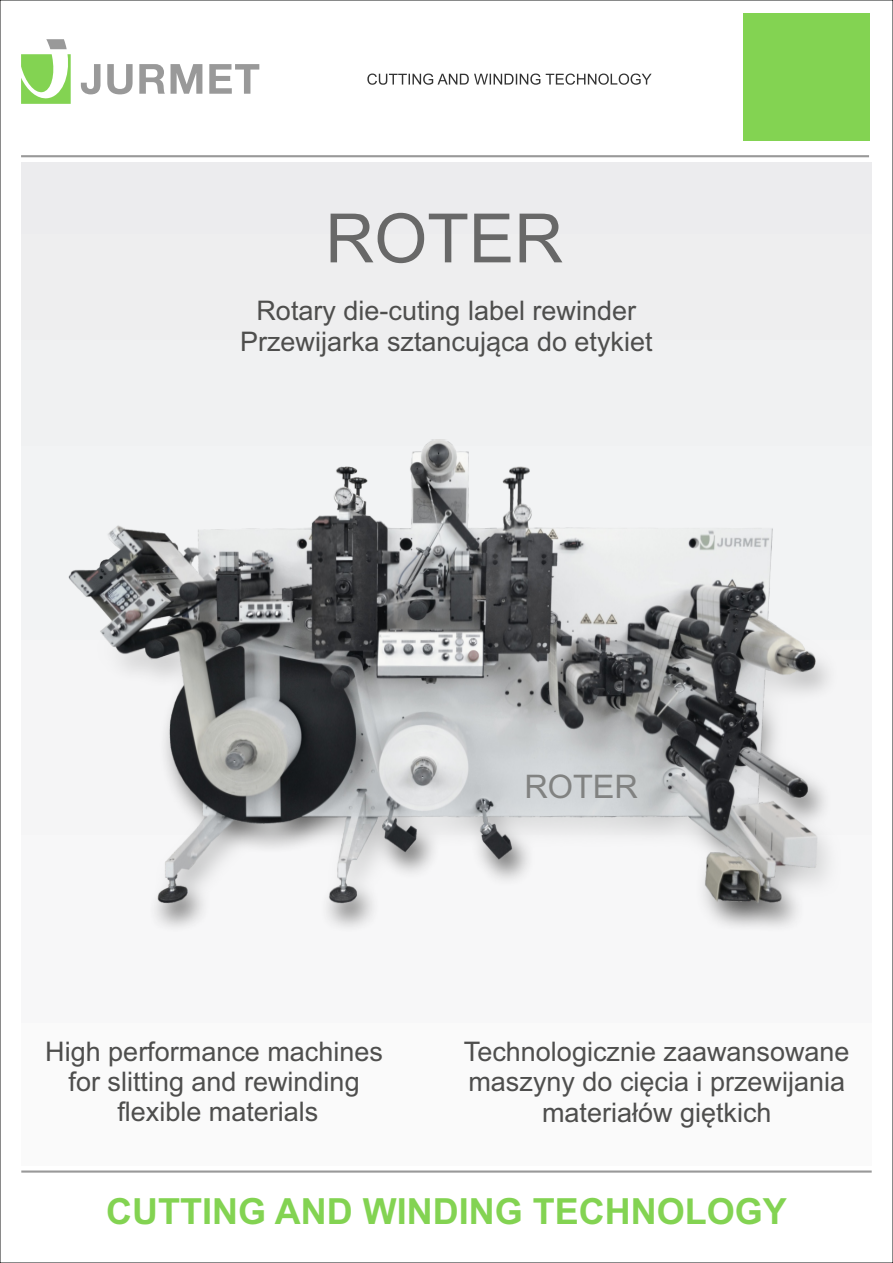
<style>
.page{position:relative;width:893px;height:1263px;background:#fff}
.page>*{position:absolute;margin:0;border:0;box-sizing:border-box;transform-origin:0 0}
.t1{font:68.1px "Arial";color:#686868}
.t2{font:700 36px "Arial";color:#83d352}
.t3{font:32.4px "Arial Unicode MS";color:#818281}
.t4{font:27px/30.2px "Arial";color:#4e4e4d;text-align:center}
</style>
<div class="page">
<hr style="left:21px;top:162px;width:851px;height:4px;background:#ececee">
<div style="left:21px;top:163px;width:851px;height:9px;background:#ececee"></div>
<div style="left:21px;top:169px;width:851px;height:9px;background:#ececee"></div>
<div style="left:21px;top:175px;width:851px;height:9px;background:#ececee"></div>
<div style="left:21px;top:181px;width:851px;height:9px;background:#ececee"></div>
<div style="left:21px;top:187px;width:851px;height:9px;background:#ececee"></div>
<div style="left:21px;top:193px;width:851px;height:9px;background:#ececee"></div>
<div style="left:21px;top:199px;width:851px;height:8px;background:#ececee"></div>
<div style="left:21px;top:204px;width:851px;height:9px;background:#ececee"></div>
<div style="left:21px;top:210px;width:851px;height:9px;background:#ececee"></div>
<div style="left:21px;top:216px;width:851px;height:9px;background:#ececee"></div>
<div style="left:21px;top:222px;width:851px;height:9px;background:#ececee"></div>
<div style="left:21px;top:228px;width:851px;height:9px;background:#ececee"></div>
<div style="left:21px;top:234px;width:851px;height:9px;background:#eeeeef"></div>
<div style="left:21px;top:240px;width:851px;height:9px;background:#eeeeef"></div>
<div style="left:21px;top:246px;width:851px;height:9px;background:#eeeeef"></div>
<div style="left:21px;top:252px;width:851px;height:8px;background:#eeeeef"></div>
<div style="left:21px;top:257px;width:851px;height:9px;background:#eeeeef"></div>
<div style="left:21px;top:263px;width:851px;height:9px;background:#eeeeef"></div>
<div style="left:21px;top:269px;width:851px;height:9px;background:#eeeeef"></div>
<div style="left:21px;top:275px;width:851px;height:9px;background:#eeeeef"></div>
<div style="left:21px;top:281px;width:851px;height:9px;background:#eeeeef"></div>
<div style="left:21px;top:287px;width:851px;height:9px;background:#eeeeef"></div>
<div style="left:21px;top:293px;width:851px;height:9px;background:#eeeeef"></div>
<div style="left:21px;top:299px;width:851px;height:9px;background:#eeeeef"></div>
<div style="left:21px;top:305px;width:851px;height:8px;background:#eeeeef"></div>
<div style="left:21px;top:310px;width:851px;height:9px;background:#eeeeef"></div>
<div style="left:21px;top:316px;width:851px;height:9px;background:#eeeeef"></div>
<div style="left:21px;top:322px;width:851px;height:9px;background:#eeeeef"></div>
<div style="left:21px;top:328px;width:851px;height:9px;background:#eeeeef"></div>
<div style="left:21px;top:334px;width:851px;height:9px;background:#eeeeef"></div>
<div style="left:21px;top:340px;width:851px;height:9px;background:#f0f1f2"></div>
<div style="left:21px;top:346px;width:851px;height:9px;background:#f0f1f2"></div>
<div style="left:21px;top:352px;width:851px;height:9px;background:#f0f1f2"></div>
<div style="left:21px;top:358px;width:851px;height:8px;background:#f0f1f2"></div>
<div style="left:21px;top:363px;width:851px;height:9px;background:#f0f1f2"></div>
<div style="left:21px;top:369px;width:851px;height:9px;background:#f0f1f2"></div>
<div style="left:21px;top:375px;width:851px;height:9px;background:#f0f1f2"></div>
<div style="left:21px;top:381px;width:851px;height:9px;background:#f0f1f2"></div>
<div style="left:21px;top:387px;width:851px;height:9px;background:#f0f1f2"></div>
<div style="left:21px;top:393px;width:851px;height:9px;background:#f0f1f2"></div>
<div style="left:21px;top:399px;width:851px;height:9px;background:#f0f1f2"></div>
<div style="left:21px;top:405px;width:851px;height:9px;background:#f0f1f2"></div>
<div style="left:21px;top:411px;width:851px;height:8px;background:#f0f1f2"></div>
<div style="left:21px;top:416px;width:851px;height:9px;background:#f0f1f2"></div>
<div style="left:21px;top:970px;width:851px;height:9px;background:#f7f7f8"></div>
<div style="left:21px;top:976px;width:851px;height:9px;background:#f7f7f8"></div>
<div style="left:21px;top:982px;width:851px;height:9px;background:#f7f7f8"></div>
<div style="left:21px;top:988px;width:851px;height:9px;background:#f7f7f8"></div>
<div style="left:21px;top:994px;width:851px;height:8px;background:#f7f7f8"></div>
<div style="left:21px;top:999px;width:851px;height:9px;background:#f7f7f8"></div>
<div style="left:21px;top:1005px;width:851px;height:9px;background:#f7f7f8"></div>
<div style="left:21px;top:1011px;width:851px;height:9px;background:#f7f7f8"></div>
<div style="left:21px;top:1017px;width:851px;height:9px;background:#f7f7f8"></div>
<div style="left:21px;top:1023px;width:851px;height:9px;background:#fafafa"></div>
<div style="left:21px;top:1029px;width:851px;height:9px;background:#fafafa"></div>
<div style="left:21px;top:1035px;width:851px;height:9px;background:#fafafa"></div>
<div style="left:21px;top:1041px;width:851px;height:9px;background:#fafafa"></div>
<div style="left:21px;top:1047px;width:851px;height:8px;background:#fafafa"></div>
<div style="left:21px;top:1052px;width:851px;height:9px;background:#fafafa"></div>
<div style="left:21px;top:1058px;width:851px;height:9px;background:#fafafa"></div>
<div style="left:21px;top:1064px;width:851px;height:9px;background:#fafafa"></div>
<div style="left:21px;top:1070px;width:851px;height:9px;background:#fafafa"></div>
<div style="left:21px;top:1076px;width:851px;height:9px;background:#fafafa"></div>
<div style="left:21px;top:1082px;width:851px;height:9px;background:#fafafa"></div>
<div style="left:21px;top:1088px;width:851px;height:9px;background:#fafafa"></div>
<div style="left:21px;top:1094px;width:851px;height:9px;background:#fafafa"></div>
<div style="left:21px;top:1100px;width:851px;height:8px;background:#fafafa"></div>
<div style="left:21px;top:1106px;width:851px;height:8px;background:#fafafa"></div>
<div style="left:21px;top:1111px;width:851px;height:9px;background:#fafafa"></div>
<div style="left:21px;top:1117px;width:851px;height:9px;background:#fafafa"></div>
<div style="left:21px;top:1123px;width:851px;height:9px;background:#fafafa"></div>
<div style="left:21px;top:1129px;width:851px;height:9px;background:#fafafa"></div>
<div style="left:21px;top:1135px;width:851px;height:9px;background:#fafafa"></div>
<div style="left:21px;top:1141px;width:851px;height:9px;background:#fafafa"></div>
<div style="left:21px;top:1147px;width:851px;height:9px;background:#fafafa"></div>
<div style="left:21px;top:1153px;width:851px;height:8px;background:#fafafa"></div>
<div style="left:21px;top:1159px;width:851px;height:7px;background:#fafafa"></div>
<hr style="left:21px;top:1170px;width:851px;height:2px;background:#999">
<svg style="left:367px;top:74px;width:285px;height:11px"></svg>
<hr style="left:21px;top:155px;width:848px;height:2px;background:#999">
<svg style="left:21px;top:39px;width:238px;height:65px"></svg>
<div style="left:743px;top:13px;width:126px;height:127px;background:#83d352"></div>
<img style="left:50px;top:434px;width:779px;height:501px">
<h1 class="t1" style="left:325px;top:213px;width:240px">ROTER</h1>
<p class="t4" style="left:240px;top:298px;width:414px">Rotary die-cuting label rewinder<br>Przewijarka sztancująca do etykiet</p>
<p class="t3" style="left:524px;top:774px;width:115px">ROTER</p>
<p class="t4" style="left:45px;top:1039px;width:339px">High performance machines for slitting and rewinding flexible materials</p>
<p class="t4" style="left:464px;top:1039px;width:387px">Technologicznie zaawansowane maszyny do cięcia i przewijania materiałów giętkich</p>
<h2 class="t2" style="left:106px;top:1197px;width:682px">CUTTING AND WINDING TECHNOLOGY</h2>
</div>
